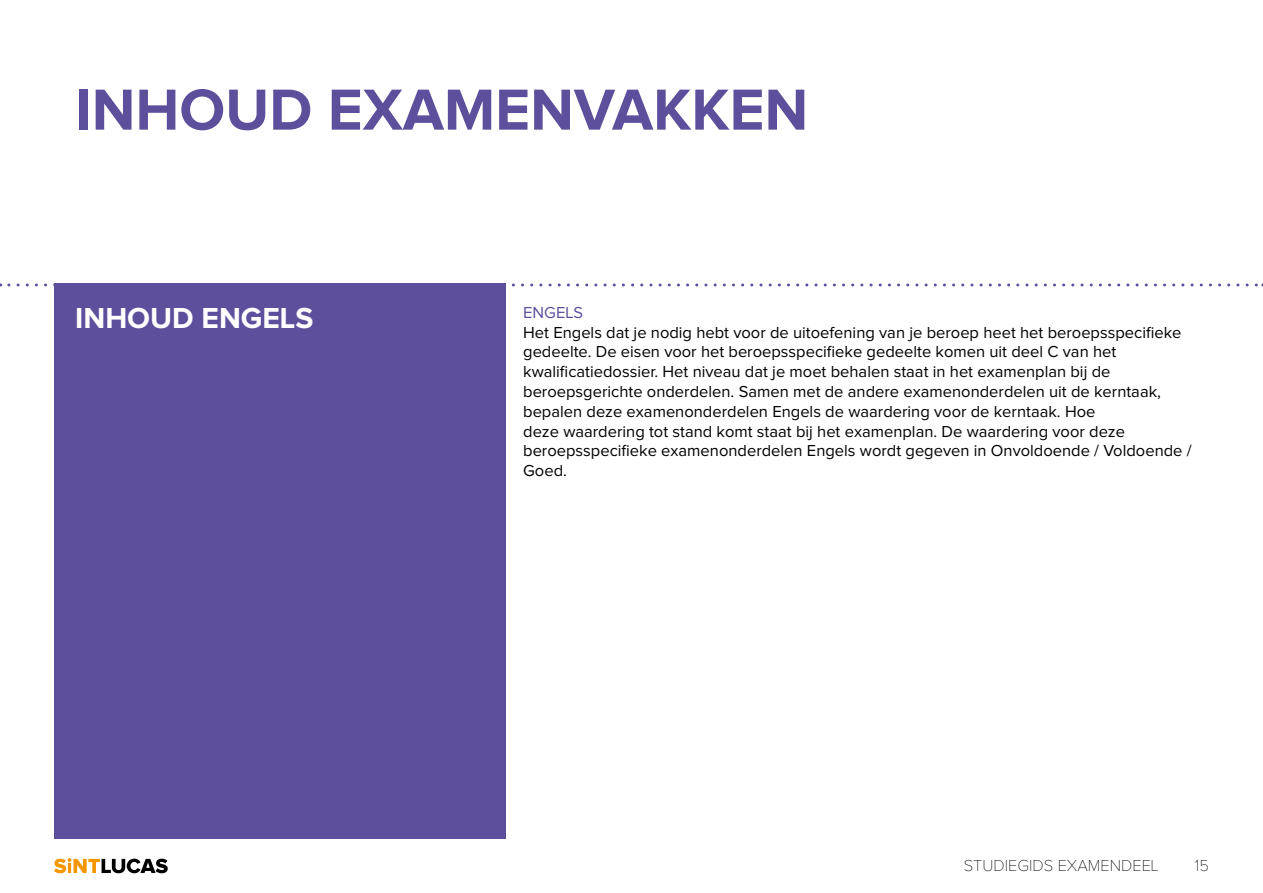
<style>
.page{position:relative;width:1263px;height:893px;background:#fff}
.page>*{position:absolute;margin:0;border:0;box-sizing:border-box;transform-origin:0 0}
.t1{font:700 60px "Proxima Nova";color:#5e4f9c}
.t2{font:700 30px "Proxima Nova";color:#fff}
.t3{font:16.5px/19.8px "Proxima Nova";color:#000}
.t4{font:100 16.5px "Proxima Nova";color:#000}
.t5{font:16.5px "Proxima Nova";color:#5e4f9c}
</style>
<div class="page">
<svg style="left:54px;top:858px;width:114px;height:15px"></svg>
<div style="left:54px;top:283px;width:451px;height:556px;background:#5e4f9c"></div>
<svg style="left:9px;top:283px;width:1254px;height:3px"></svg>
<h1 class="t1" style="left:75px;top:82px;width:734px">INHOUD EXAMENVAKKEN</h1>
<h2 class="t2" style="left:75px;top:305px;width:240px">INHOUD ENGELS</h2>
<p class="t5" style="left:523px;top:305px;width:62px">ENGELS</p>
<p class="t3" style="left:523px;top:323px;width:670px">Het Engels dat je nodig hebt voor de uitoefening van je beroep heet het beroepsspecifieke gedeelte. De eisen voor het beroepsspecifieke gedeelte komen uit deel C van het kwalificatiedossier. Het niveau dat je moet behalen staat in het examenplan bij de beroepsgerichte onderdelen. Samen met de andere examenonderdelen uit de kerntaak, bepalen deze examenonderdelen Engels de waardering voor de kerntaak. Hoe<br>deze waardering tot stand komt staat bij het examenplan. De waardering voor deze beroepsspecifieke examenonderdelen Engels wordt gegeven in Onvoldoende / Voldoende / Goed.</p>
<p class="t4" style="left:964px;top:858px;width:196px">STUDIEGIDS EXAMENDEEL</p>
<p class="t4" style="left:1195px;top:858px;width:16px">15</p>
</div>
